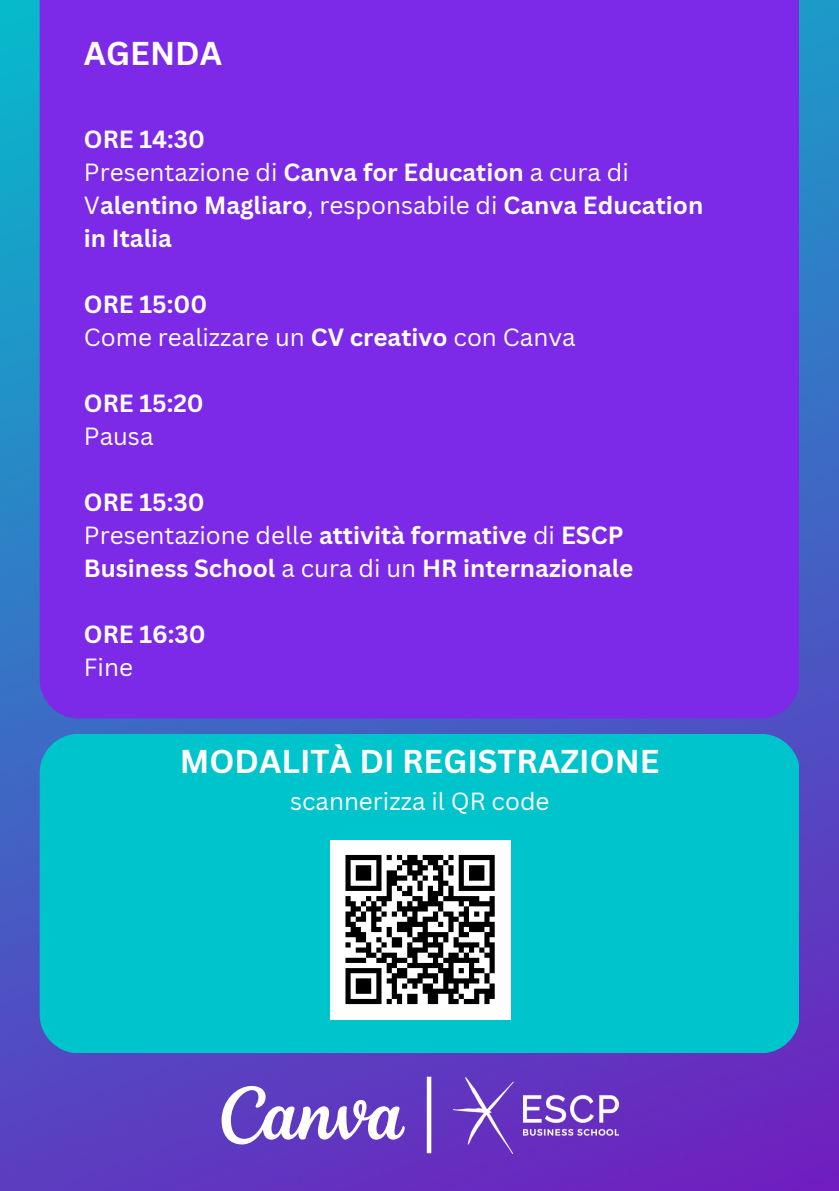
<style>
.page{position:relative;width:839px;height:1191px;background:#fff}
.page>*{position:absolute;margin:0;border:0;box-sizing:border-box;transform-origin:0 0}
.t1{font:700 32.2px "Canva Sans";color:#fff}
.t2{font:700 24.2px/33px "Canva Sans";color:#fff}
.t3{font:24.2px/33px "Canva Sans";color:#fff}
.s1{font-weight:400}
.s2{font-weight:700}
</style>
<div class="page">
<img style="left:0;top:0;width:838px;height:1191px">
<div style="left:40px;top:0;width:759px;height:718px;background:#7d2ae8"></div>
<div style="left:40px;top:734px;width:759px;height:318px;background:#00c4cc;border-radius:39px"></div>
<img style="left:453px;top:1077px;width:165px;height:77px">
<svg style="left:221px;top:1086px;width:183px;height:58px"></svg>
<hr style="left:427px;top:1077px;width:4px;height:76px;background:#fff">
<div style="left:330px;top:840px;width:180px;height:180px;background:#fff"></div>
<svg style="left:345px;top:854px;width:150px;height:151px"></svg>
<h1 class="t1" style="left:84px;top:31px;width:140px">AGENDA</h1>
<p class="t2" style="left:84px;top:122px;width:620px">ORE 14:30<br><span class="s1">Presentazione di</span> Canva for Education <span class="s1">a cura di<br>V</span>alentino Magliaro<span class="s1">, responsabile di</span> Canva Education in Italia</p>
<p class="t3" style="left:84px;top:287px;width:493px"><span class="s2">ORE 15:00<br></span>Come realizzare un <span class="s2">CV creativo</span> con Canva</p>
<p class="t2" style="left:84px;top:386px;width:121px">ORE 15:20</p>
<p class="t3" style="left:84px;top:419px;width:71px">Pausa</p>
<p class="t2" style="left:84px;top:485px;width:551px">ORE 15:30<br><span class="s1">Presentazione delle</span> attività formative <span class="s1">di</span> ESCP<br>Business School <span class="s1">a cura di un</span> HR internazionale</p>
<p class="t2" style="left:84px;top:617px;width:123px">ORE 16:30</p>
<p class="t3" style="left:84px;top:650px;width:51px">Fine</p>
<h1 class="t1" style="left:180px;top:739px;width:481px">MODALITÀ DI REGISTRAZIONE</h1>
<p class="t3" style="left:290px;top:785px;width:261px">scannerizza il QR code</p>
</div>
